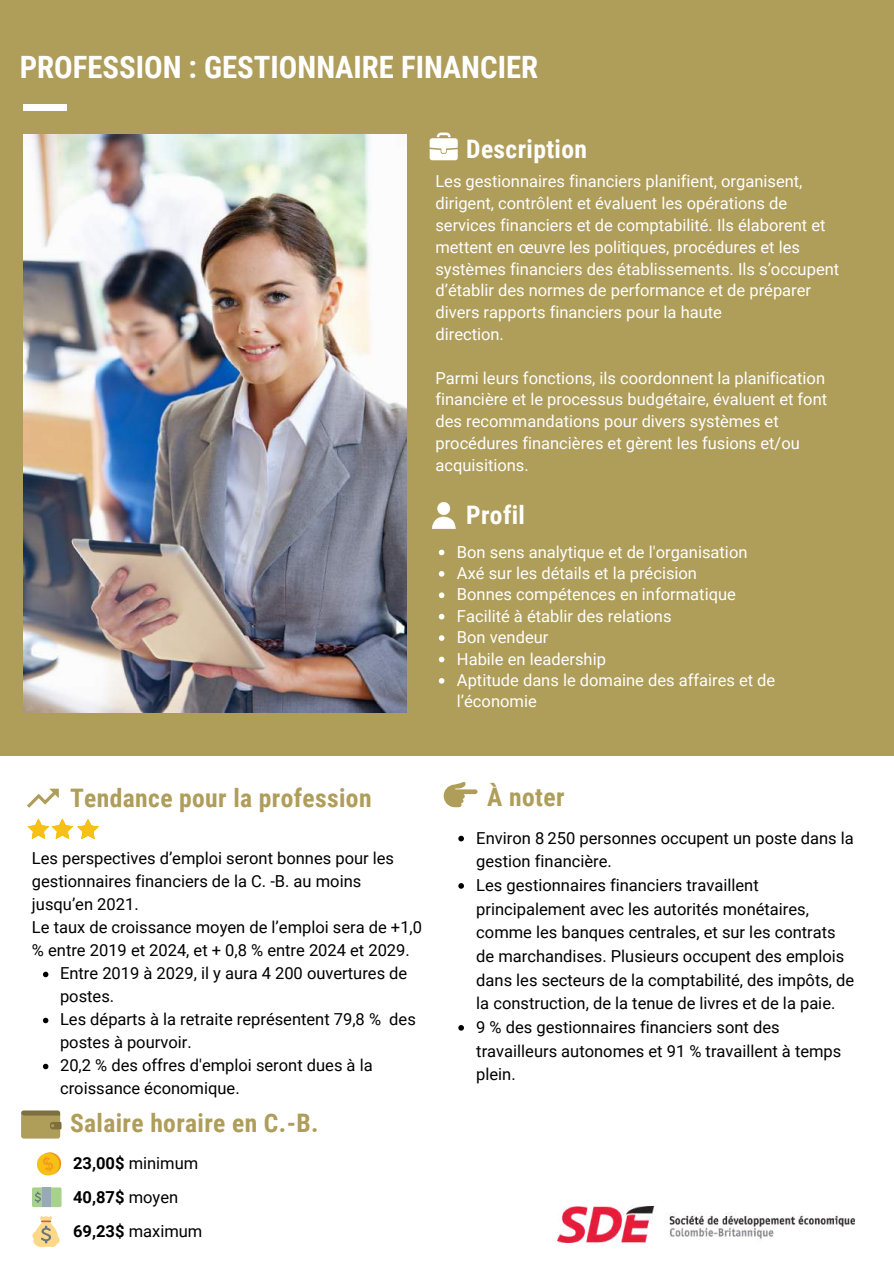
<style>
.page{position:relative;width:894px;height:1264px;background:#fff}
.page>*{position:absolute;margin:0;border:0;box-sizing:border-box;transform-origin:0 0}
.t1{font:700 30.75px "Roboto Condensed";color:#fff}
.t2{font:700 25.5px "Roboto Condensed";letter-spacing:.015em;color:#af9d5a}
.t3{font:700 25.5px "Roboto Condensed";letter-spacing:.015em;color:#fff}
.t4{font:16.5px/23.7px "Roboto";color:#000}
.t5{font:16.5px/21.8px "Roboto";color:#fff}
.s1{font-weight:700}
</style>
<div class="page">
<div style="left:0;top:0;width:893px;height:756px;background:#af9d5a"></div>
<img style="left:24px;top:134px;width:383px;height:578px">
<div style="left:24px;top:104px;width:42px;height:6px;background:#fff"></div>
<svg style="left:432px;top:502px;width:23px;height:27px"></svg>
<svg style="left:429px;top:132px;width:28px;height:28px"></svg>
<img style="left:557px;top:1206px;width:297px;height:36px">
<svg style="left:27px;top:788px;width:32px;height:19px"></svg>
<svg style="left:443px;top:782px;width:34px;height:25px"></svg>
<svg style="left:458px;top:835px;width:6px;height:6px"></svg>
<svg style="left:458px;top:883px;width:6px;height:5px"></svg>
<svg style="left:458px;top:1025px;width:6px;height:5px"></svg>
<svg style="left:438px;top:549px;width:6px;height:6px"></svg>
<svg style="left:438px;top:571px;width:6px;height:5px"></svg>
<svg style="left:438px;top:592px;width:6px;height:6px"></svg>
<svg style="left:438px;top:614px;width:6px;height:5px"></svg>
<svg style="left:438px;top:635px;width:6px;height:6px"></svg>
<svg style="left:438px;top:656px;width:6px;height:6px"></svg>
<svg style="left:438px;top:678px;width:6px;height:5px"></svg>
<svg style="left:43px;top:971px;width:5px;height:6px"></svg>
<svg style="left:43px;top:1017px;width:5px;height:6px"></svg>
<svg style="left:43px;top:1063px;width:5px;height:6px"></svg>
<svg style="left:28px;top:818px;width:71px;height:21px"></svg>
<div style="left:32px;top:1187px;width:29px;height:20px;background:#a7d28b;border-radius:2px"></div>
<div style="left:43px;top:1187px;width:8px;height:20px;background:#9aaab4"></div>
<svg style="left:35px;top:1191px;width:6px;height:11px"></svg>
<svg style="left:32px;top:1216px;width:28px;height:30px"></svg>
<svg style="left:36px;top:1152px;width:26px;height:24px"></svg>
<svg style="left:21px;top:1110px;width:41px;height:28px"></svg>
<h1 class="t1" style="left:20px;top:50px;width:520px">PROFESSION : GESTIONNAIRE FINANCIER</h1>
<h2 class="t3" style="left:466px;top:134px;width:122px">Description</h2>
<p class="t5" style="left:435px;top:171px;width:405px">Les gestionnaires financiers planifient, organisent, dirigent, contrôlent et évaluent les opérations de services financiers et de comptabilité. Ils élaborent et mettent en œuvre les politiques, procédures et les systèmes financiers des établissements. Ils s’occupent d’établir des normes de performance et de préparer divers rapports financiers pour la haute<br>direction.</p>
<p class="t5" style="left:435px;top:367px;width:393px">Parmi leurs fonctions, ils coordonnent la planification financière et le processus budgétaire, évaluent et font des recommandations pour divers systèmes et procédures financières et gèrent les fusions et/ou acquisitions.</p>
<h2 class="t3" style="left:466px;top:500px;width:60px">Profil</h2>
<p class="t5" style="left:457px;top:541px;width:320px">Bon sens analytique et de l'organisation<br>Axé sur les détails et la précision<br>Bonnes compétences en informatique<br>Facilité à établir des relations<br>Bon vendeur<br>Habile en leadership<br>Aptitude dans le domaine des affaires et de l’économie</p>
<h2 class="t2" style="left:70px;top:783px;width:303px">Tendance pour la profession</h2>
<h2 class="t2" style="left:487px;top:782px;width:79px">À noter</h2>
<p class="t4" style="left:32px;top:847px;width:391px;line-height:23px">Les perspectives d’emploi seront bonnes pour les gestionnaires financiers de la C. -B. au moins jusqu’en 2021.<br>Le taux de croissance moyen de l’emploi sera de +1,0 % entre 2019 et 2024, et + 0,8 % entre 2024 et 2029.</p>
<p class="t4" style="left:60px;top:962px;width:357px;line-height:23px">Entre 2019 à 2029, il y aura 4 200 ouvertures de postes.<br>Les départs à la retraite représentent 79,8 % des postes à pourvoir.<br>20,2 % des offres d'emploi seront dues à la croissance économique.</p>
<h2 class="t2" style="left:70px;top:1108px;width:250px">Salaire horaire en C.-B.</h2>
<p class="t4" style="left:73px;top:1146px;width:131px;line-height:34px"><span class="s1">23,00$</span> minimum<br><span class="s1">40,87$</span> moyen<br><span class="s1">69,23$</span> maximum</p>
<p class="t4" style="left:476px;top:826px;width:379px">Environ 8 250 personnes occupent un poste dans la gestion financière.<br>Les gestionnaires financiers travaillent principalement avec les autorités monétaires, comme les banques centrales, et sur les contrats de marchandises. Plusieurs occupent des emplois dans les secteurs de la comptabilité, des impôts, de la construction, de la tenue de livres et de la paie.<br>9 % des gestionnaires financiers sont des travailleurs autonomes et 91 % travaillent à temps plein.</p>
</div>
